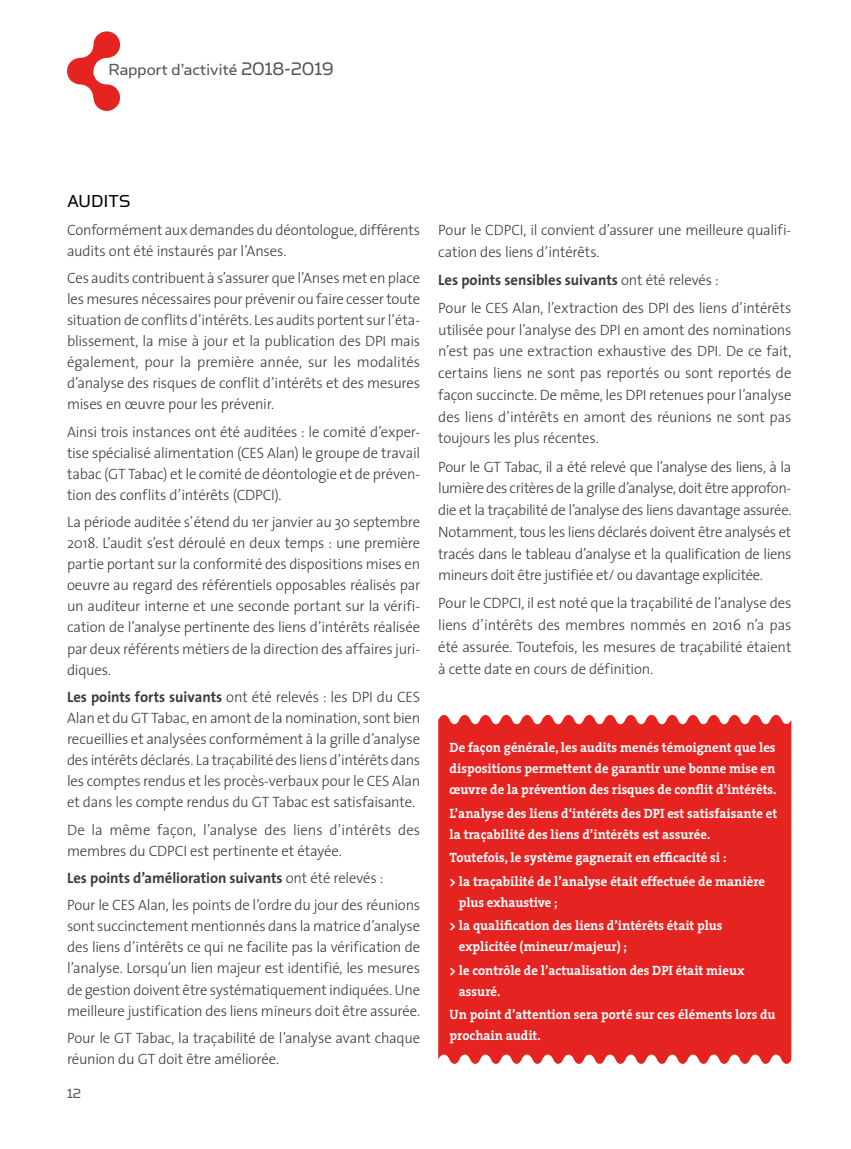
<style>
.page{position:relative;width:851px;height:1149px;background:#fff}
.page>*{position:absolute;margin:0;border:0;box-sizing:border-box;transform-origin:0 0}
.t1{font:19.5px "Simian Text Orangutan";color:#000}
.t2{font:18.15px "Simian Text Orangutan";letter-spacing:.01em;color:#575756}
.t3{font:300 15px/21px "The Sans";letter-spacing:-.015em;color:#3c3c3b;text-align:justify}
.t4{font:15px "Simian Text Orangutan";color:#575756}
.t5{font:700 13.5px/23.4px "The Serif";color:#fff;scale:.95 1}
.s1{font-size:20.4px}
.s2{font-weight:700}
</style>
<div class="page">
<svg style="left:67px;top:31px;width:53px;height:80px"></svg>
<div style="left:438px;top:715px;width:353px;height:349px;background:#e52321"></div>
<p class="t2" style="left:108px;top:59px;width:227px">Rapport d’activité <span class="s1">2018-2019</span></p>
<h1 class="t1" style="left:67px;top:190px;width:65px">AUDITS</h1>
<p class="t3" style="left:67px;top:219px;width:354px">Conformément aux demandes du déontologue, différents audits ont été instaurés par l’Anses.</p>
<p class="t3" style="left:67px;top:267px;width:354px">Ces audits contribuent à s’assurer que l’Anses met en place les mesures nécessaires pour prévenir ou faire cesser toute situation de conflits d’intérêts. Les audits portent sur l’éta&shy;blissement, la mise à jour et la publication des DPI mais également, pour la première année, sur les modalités d’analyse des risques de conflit d’intérêts et des mesures mises en œuvre pour les prévenir.</p>
<p class="t3" style="left:67px;top:420px;width:354px">Ainsi trois instances ont été auditées : le comité d’exper&shy;tise spécialisé alimentation (CES Alan) le groupe de travail tabac (GT Tabac) et le comité de déontologie et de préven&shy;tion des conflits d’intérêts (CDPCI).</p>
<p class="t3" style="left:67px;top:511px;width:354px">La période auditée s’étend du 1er janvier au 30 septembre 2018. L’audit s’est déroulé en deux temps : une première partie portant sur la conformité des dispositions mises en oeuvre au regard des référentiels opposables réalisés par un auditeur interne et une seconde portant sur la vérifi&shy;cation de l’analyse pertinente des liens d’intérêts réalisée par deux référents métiers de la direction des affaires juri&shy;diques.</p>
<p class="t3" style="left:67px;top:685px;width:354px"><span class="s2">Les points forts suivants</span> ont été relevés : les DPI du CES Alan et du GT Tabac, en amont de la nomination, sont bien recueillies et analysées conformément à la grille d’analyse des intérêts déclarés. La traçabilité des liens d’intérêts dans les comptes rendus et les procès-verbaux pour le CES Alan et dans les compte rendus du GT Tabac est satisfaisante.</p>
<p class="t3" style="left:67px;top:818px;width:354px">De la même façon, l’analyse des liens d’intérêts des membres du CDPCI est pertinente et étayée.</p>
<p class="t3" style="left:67px;top:863px;width:354px;line-height:27.5px"><span class="s2">Les points d’amélioration suivants</span> ont été relevés :<br>Pour le CES Alan, les points de l’ordre du jour des réunions</p>
<p class="t3" style="left:67px;top:915px;width:354px">sont succinctement mentionnés dans la matrice d’analyse des liens d’intérêts ce qui ne facilite pas la vérification de l’analyse. Lorsqu’un lien majeur est identifié, les mesures de gestion doivent être systématiquement indiquées. Une meilleure justification des liens mineurs doit être assurée.</p>
<p class="t3" style="left:67px;top:1026px;width:354px">Pour le GT Tabac, la traçabilité de l’analyse avant chaque réunion du GT doit être améliorée.</p>
<p class="t4" style="left:67px;top:1084px;width:16px">12</p>
<p class="t3" style="left:438px;top:218px;width:354px;line-height:21.6px">Pour le CDPCI, il convient d’assurer une meilleure qualifi&shy;cation des liens d’intérêts.</p>
<p class="t3" style="left:438px;top:265px;width:354px;line-height:28px"><span class="s2">Les points sensibles suivants</span> ont été relevés :<br>Pour le CES Alan, l’extraction des DPI des liens d’intérêts</p>
<p class="t3" style="left:438px;top:318px;width:354px;line-height:21.8px">utilisée pour l’analyse des DPI en amont des nominations n’est pas une extraction exhaustive des DPI. De ce fait, certains liens ne sont pas reportés ou sont reportés de façon succincte. De même, les DPI retenues pour l’analyse des liens d’intérêts en amont des réunions ne sont pas toujours les plus récentes.</p>
<p class="t3" style="left:438px;top:455px;width:354px;line-height:21.8px">Pour le GT Tabac, il a été relevé que l’analyse des liens, à la lumière des critères de la grille d’analyse, doit être approfon&shy;die et la traçabilité de l’analyse des liens davantage assurée.<br>Notamment, tous les liens déclarés doivent être analysés et tracés dans le tableau d’analyse et la qualification de liens mineurs doit être justifiée et/ ou davantage explicitée.</p>
<p class="t3" style="left:438px;top:592px;width:354px;line-height:21.8px">Pour le CDPCI, il est noté que la traçabilité de l’analyse des liens d’intérêts des membres nommés en 2016 n’a pas été assurée. Toutefois, les mesures de traçabilité étaient à cette date en cours de définition.</p>
<p class="t5" style="left:449px;top:736px;width:345px;line-height:21px;text-align:justify">De façon générale, les audits menés témoignent que les dispositions permettent de garantir une bonne mise en œuvre de la prévention des risques de conflit d’intérêts.</p>
<p class="t5" style="left:449px;top:802px;width:346px;line-height:21px">L’analyse des liens d‘intérêts des DPI est satisfaisante et la traçabilité des liens d’intérêts est assurée.</p>
<p class="t5" style="left:449px;top:845px;width:333px">Toutefois, le système gagnerait en efficacité si :<br>&gt; la traçabilité de l’analyse était effectuée de manière</p>
<p class="t5" style="left:449px;top:889px;width:289px;text-indent:9px">plus exhaustive ;<br>&gt; la qualification des liens d’intérêts était plus</p>
<p class="t5" style="left:449px;top:934px;width:311px;text-indent:9px">explicitée (mineur/majeur) ;<br>&gt; le contrôle de l’actualisation des DPI était mieux</p>
<p class="t5" style="left:449px;top:978px;width:344px;text-indent:9px">assuré.<br>Un point d’attention sera porté sur ces éléments lors du</p>
<p class="t5" style="left:449px;top:1023px;width:97px">prochain audit.</p>
</div>
